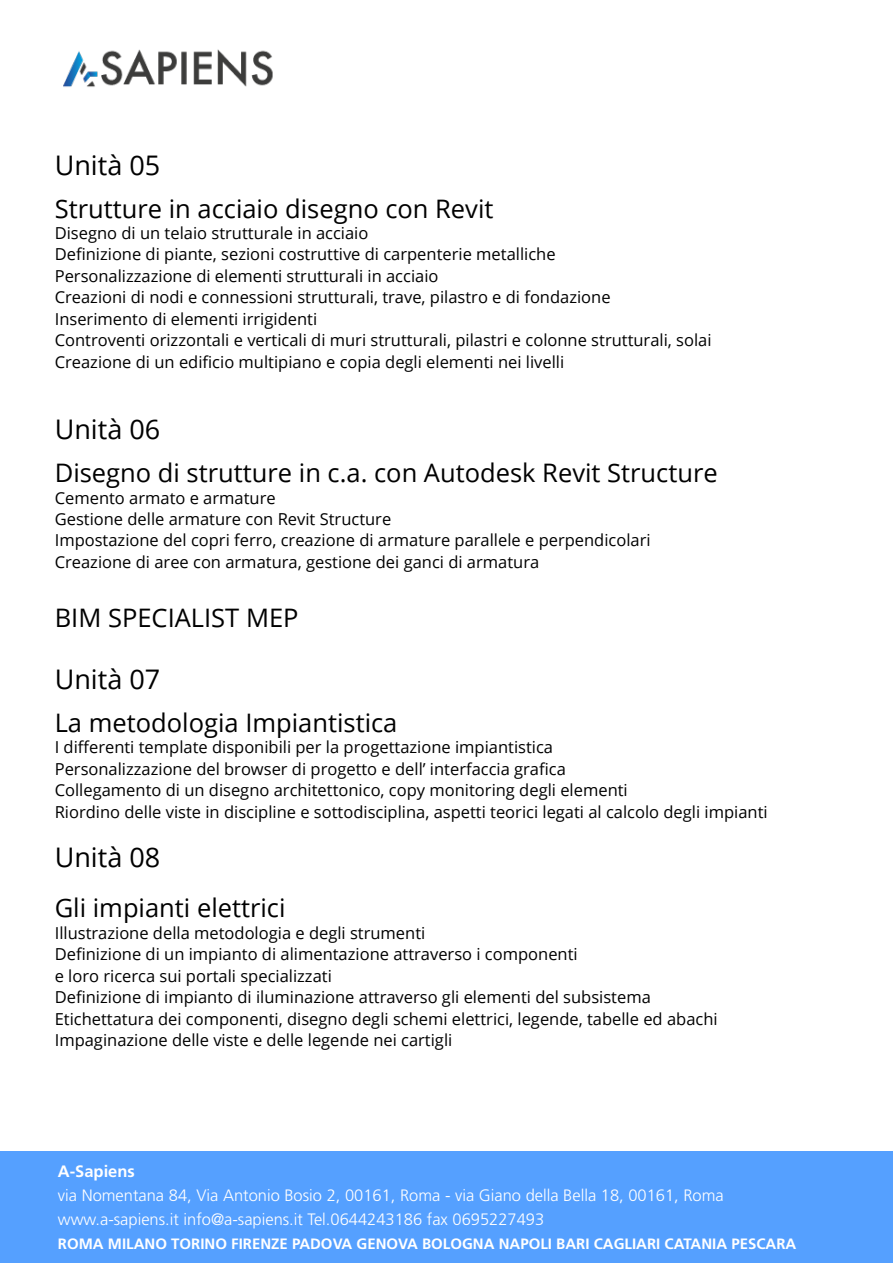
<style>
.page{position:relative;width:893px;height:1263px;background:#fff}
.page>*{position:absolute;margin:0;border:0;box-sizing:border-box;transform-origin:0 0}
.t1{font:27px "Open Sans";color:#000}
.t2{font:25.5px "Open Sans";color:#000}
.t3{font:16.5px/21.5px "Open Sans";color:#000}
.t4{font:300 16.5px/24px "Frutiger LT Std";color:#fff}
.t5{font:700 16.5px "Frutiger LT Std";color:#fff}
.t6{font:700 15px "Frutiger LT Std";color:#fff}
</style>
<div class="page">
<img style="left:63px;top:49px;width:210px;height:38px">
<div style="left:0;top:1151px;width:893px;height:112px;background:#55a0ff"></div>
<h1 class="t1" style="left:55px;top:146px;width:107px">Unità 05</h1>
<h2 class="t2" style="left:55px;top:191px;width:440px">Strutture in acciaio disegno con Revit</h2>
<p class="t3" style="left:55px;top:222px;width:658px">Disegno di un telaio strutturale in acciaio<br>Definizione di piante, sezioni costruttive di carpenterie metalliche<br>Personalizzazione di elementi strutturali in acciaio<br>Creazioni di nodi e connessioni strutturali, trave, pilastro e di fondazione<br>Inserimento di elementi irrigidenti<br>Controventi orizzontali e verticali di muri strutturali, pilastri e colonne strutturali, solai Creazione di un edificio multipiano e copia degli elementi nei livelli</p>
<h1 class="t1" style="left:55px;top:411px;width:107px">Unità 06</h1>
<h2 class="t2" style="left:55px;top:455px;width:665px">Disegno di strutture in c.a. con Autodesk Revit Structure</h2>
<p class="t3" style="left:55px;top:486px;width:597px">Cemento armato e armature<br>Gestione delle armature con Revit Structure<br>Impostazione del copri ferro, creazione di armature parallele e perpendicolari Creazione di aree con armatura, gestione dei ganci di armatura</p>
<h2 class="t2" style="left:55px;top:600px;width:245px">BIM SPECIALIST MEP</h2>
<h1 class="t1" style="left:55px;top:660px;width:107px">Unità 07</h1>
<h2 class="t2" style="left:55px;top:705px;width:344px">La metodologia Impiantistica</h2>
<p class="t3" style="left:55px;top:736px;width:714px">I differenti template disponibili per la progettazione impiantistica<br>Personalizzazione del browser di progetto e dell’ interfaccia grafica<br>Collegamento di un disegno architettonico, copy monitoring degli elementi<br>Riordino delle viste in discipline e sottodisciplina, aspetti teorici legati al calcolo degli impianti</p>
<h1 class="t1" style="left:55px;top:839px;width:107px">Unità 08</h1>
<h2 class="t2" style="left:55px;top:891px;width:232px">Gli impianti elettrici</h2>
<p class="t3" style="left:55px;top:922px;width:664px">Illustrazione della metodologia e degli strumenti<br>Definizione di un impianto di alimentazione attraverso i componenti<br>e loro ricerca sui portali specializzati<br>Definizione di impianto di iluminazione attraverso gli elementi del subsistema Etichettatura dei componenti, disegno degli schemi elettrici, legende, tabelle ed abachi Impaginazione delle viste e delle legende nei cartigli</p>
<p class="t5" style="left:58px;top:1161px;width:79px">A-Sapiens</p>
<p class="t4" style="left:58px;top:1183px;width:667px">via Nomentana 84, Via Antonio Bosio 2, 00161, Roma - via Giano della Bella 18, 00161, Roma www.a-sapiens.it info@a-sapiens.it Tel.0644243186 fax 0695227493</p>
<p class="t6" style="left:58px;top:1235px;width:740px">ROMA MILANO TORINO FIRENZE PADOVA GENOVA BOLOGNA NAPOLI BARI CAGLIARI CATANIA PESCARA</p>
</div>
